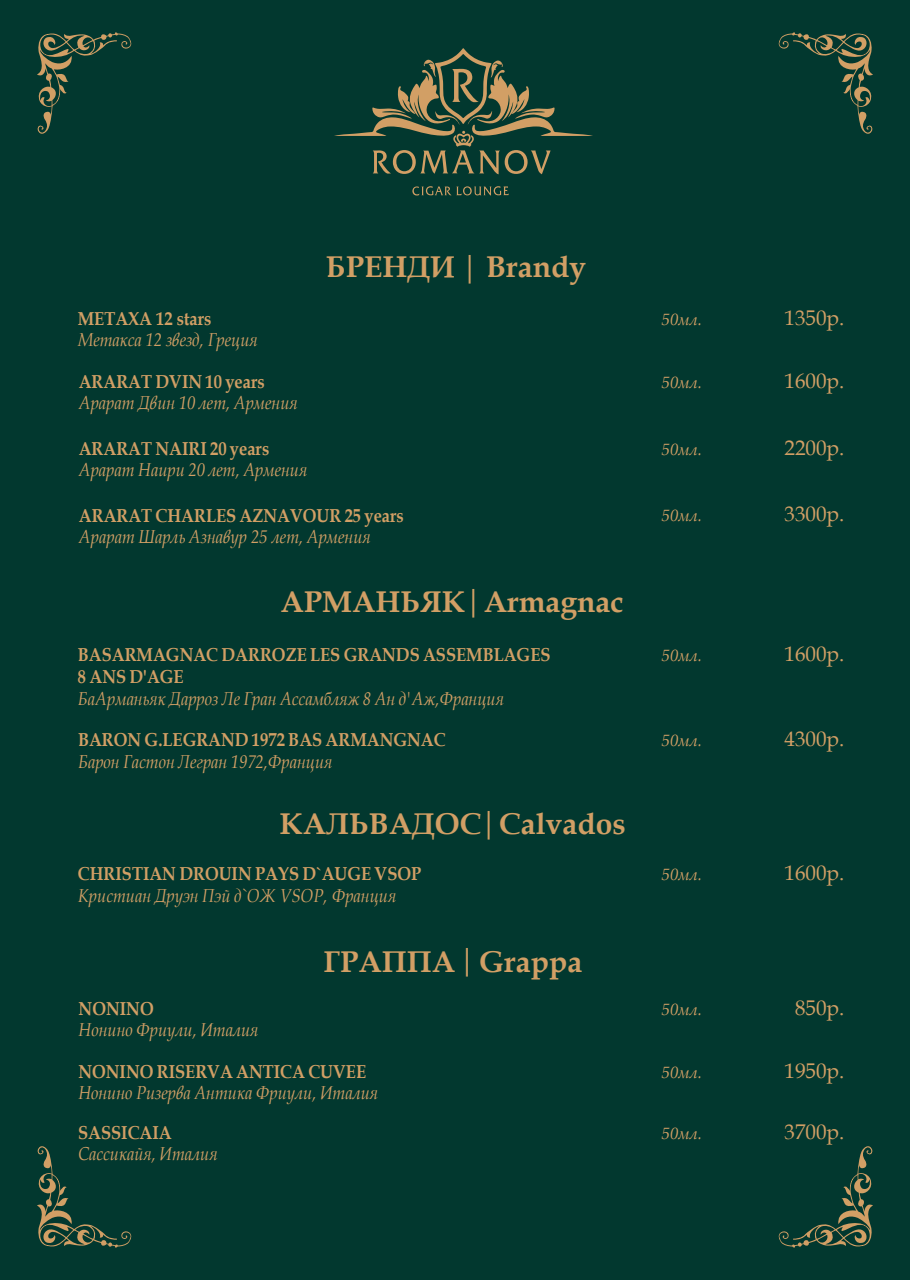
<style>
.page{position:relative;width:910px;height:1280px;background:#02382f}
.page>*{position:absolute;margin:0;border:0;box-sizing:border-box;transform-origin:0 0}
.t1{font:700 30px "Book Antiqua";color:#d29f65}
.t2{font:21.3px "Book Antiqua";color:#d29f65}
.t3{font:italic 18.75px "Book Antiqua";color:#d29f65;scale:.88 1}
.t4{font:700 18.75px "Book Antiqua";color:#d29f65;scale:.88 1}
.t5{font:italic 16.65px "Book Antiqua";color:#d29f65}
.s1{font-weight:400}
</style>
<div class="page">
<svg style="left:778px;top:1146px;width:95px;height:102px"></svg>
<svg style="left:37px;top:1146px;width:95px;height:102px"></svg>
<svg style="left:778px;top:32px;width:95px;height:102px"></svg>
<svg style="left:37px;top:32px;width:95px;height:102px"></svg>
<svg style="left:412px;top:186px;width:97px;height:10px"></svg>
<svg style="left:334px;top:48px;width:259px;height:126px"></svg>
<h1 class="t1" style="left:326px;top:247px;width:262px">БРЕНДИ <span class="s1">|</span> Brandy</h1>
<p class="t4" style="left:78px;top:306px;width:154px">METAXA 12 stars</p>
<p class="t5" style="left:662px;top:307px;width:41px">50мл.</p>
<p class="t2" style="left:785px;top:303px;width:61px">1350р.</p>
<p class="t3" style="left:78px;top:327px;width:206px">Метакса 12 звезд, Греция</p>
<p class="t4" style="left:79px;top:369px;width:213px">ARARAT DVIN 10 years</p>
<p class="t5" style="left:662px;top:370px;width:41px">50мл.</p>
<p class="t2" style="left:785px;top:365px;width:61px">1600р.</p>
<p class="t3" style="left:79px;top:390px;width:250px">Арарат Двин 10 лет, Армения</p>
<p class="t4" style="left:79px;top:436px;width:218px">ARARAT NAIRI 20 years</p>
<p class="t5" style="left:662px;top:437px;width:41px">50мл.</p>
<p class="t2" style="left:785px;top:432px;width:61px">2200р.</p>
<p class="t3" style="left:79px;top:457px;width:261px">Арарат Наири 20 лет, Армения</p>
<p class="t4" style="left:79px;top:502px;width:371px">ARARAT CHARLES AZNAVOUR 25 years</p>
<p class="t5" style="left:662px;top:504px;width:41px">50мл.</p>
<p class="t2" style="left:785px;top:499px;width:61px">3300р.</p>
<p class="t3" style="left:79px;top:524px;width:333px">Арарат Шарль Азнавур 25 лет, Армения</p>
<h1 class="t1" style="left:280px;top:582px;width:345px">АРМАНЬЯК<span class="s1">|</span>Armagnac</h1>
<p class="t4" style="left:78px;top:642px;width:538px">BASARMAGNAC DARROZE LES GRANDS ASSEMBLAGES</p>
<p class="t5" style="left:662px;top:644px;width:41px">50мл.</p>
<p class="t2" style="left:785px;top:639px;width:61px">1600р.</p>
<p class="t4" style="left:78px;top:664px;width:122px">8 ANS D'AGE</p>
<p class="t3" style="left:78px;top:685px;width:486px">БаАрманьяк Дарроз Ле Гран Ассамбляж 8 Ан д'Аж,Франция</p>
<p class="t4" style="left:78px;top:727px;width:419px">BARON G.LEGRAND 1972 BAS ARMANGNAC</p>
<p class="t5" style="left:662px;top:729px;width:41px">50мл.</p>
<p class="t2" style="left:785px;top:724px;width:61px">4300р.</p>
<p class="t3" style="left:78px;top:748px;width:291px">Барон Гастон Легран 1972,Франция</p>
<h1 class="t1" style="left:280px;top:804px;width:348px">КАЛЬВАДОС<span class="s1">|</span>Calvados</h1>
<p class="t4" style="left:78px;top:861px;width:392px">CHRISTIAN DROUIN PAYS D`AUGE VSOP</p>
<p class="t5" style="left:662px;top:863px;width:41px">50мл.</p>
<p class="t2" style="left:785px;top:858px;width:61px">1600р.</p>
<p class="t3" style="left:78px;top:882px;width:363px">Кристиан Друэн Пэй д`ОЖ VSOP, Франция</p>
<h1 class="t1" style="left:323px;top:941px;width:261px">ГРАППА<span class="s1">|</span>Grappa</h1>
<p class="t4" style="left:79px;top:996px;width:87px">NONINO</p>
<p class="t5" style="left:662px;top:997px;width:41px">50мл.</p>
<p class="t2" style="left:795px;top:993px;width:51px">850р.</p>
<p class="t3" style="left:79px;top:1017px;width:206px">Нонино Фриули, Италия</p>
<p class="t4" style="left:78px;top:1058px;width:328px">NONINO RISERVA ANTICA CUVEE</p>
<p class="t5" style="left:662px;top:1060px;width:41px">50мл.</p>
<p class="t2" style="left:785px;top:1055px;width:61px">1950р.</p>
<p class="t3" style="left:78px;top:1079px;width:342px">Нонино Ризерва Антика Фриули, Италия</p>
<p class="t4" style="left:78px;top:1119px;width:108px">SASSICAIA</p>
<p class="t5" style="left:662px;top:1121px;width:41px">50мл.</p>
<p class="t2" style="left:785px;top:1116px;width:61px">3700р.</p>
<p class="t3" style="left:78px;top:1140px;width:160px">Сассикайя, Италия</p>
</div>
